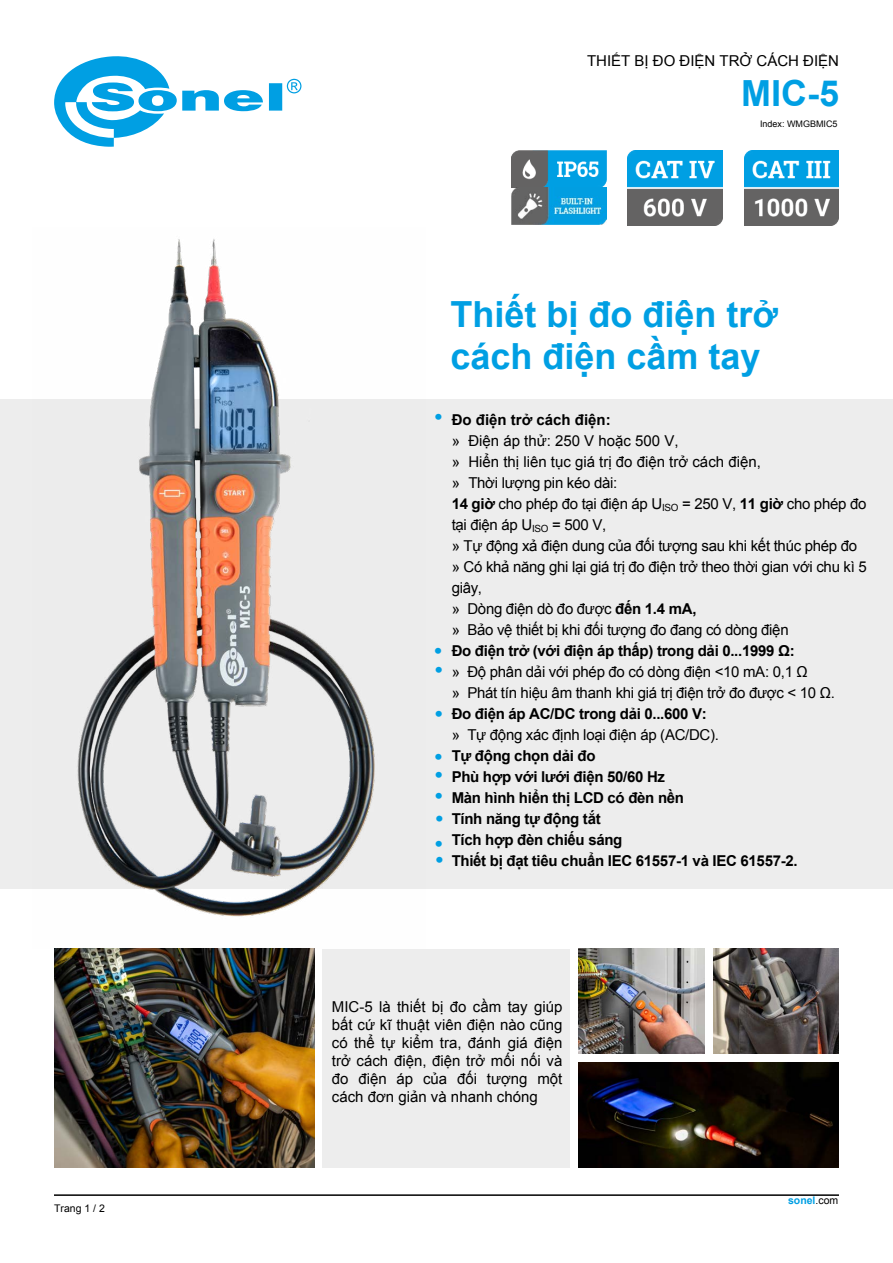
<style>
.page{position:relative;width:893px;height:1263px;background:#fff}
.page>*{position:absolute;margin:0;border:0;box-sizing:border-box;transform-origin:0 0}
.t1{font:700 36px/42px "Arial";color:#009fe3}
.t2{font:700 21px/44.4px "Arial";color:#009fe3}
.t3{font:15px/21px "Arial";letter-spacing:-.02em;color:#000}
.t4{font:700 15px/21px "Arial";letter-spacing:-.02em;color:#000}
.t5{font:15px "Arial";color:#000}
.t6{font:700 10.5px "Arial";color:#009fe3}
.t7{font:10.5px "Arial";color:#000}
.t8{font:9px "Arial";color:#000}
.s1{font-weight:700;font-size:21px;color:#009fe3}
.s2{font-weight:700}
.s3{font-weight:400;color:#000}
</style>
<div class="page">
<hr style="left:54px;top:1194px;width:785px;height:2px;background:#000">
<div style="left:0;top:400px;width:893px;height:489px;background:#ededed"></div>
<svg style="left:54px;top:56px;width:247px;height:91px"></svg>
<img style="left:33px;top:239px;width:392px;height:678px">
<img style="left:512px;top:150px;width:94px;height:74px">
<img style="left:628px;top:150px;width:95px;height:75px">
<img style="left:744px;top:150px;width:95px;height:75px">
<img style="left:54px;top:949px;width:260px;height:218px">
<img style="left:579px;top:1062px;width:260px;height:105px">
<img style="left:713px;top:949px;width:126px;height:105px">
<img style="left:579px;top:949px;width:126px;height:105px">
<div style="left:323px;top:949px;width:247px;height:218px;background:#ededed"></div>
<p class="t7" style="left:54px;top:1201px;width:52px">Trang 1 / 2</p>
<p class="t5" style="left:587px;top:50px;width:254px">THIẾT BỊ ĐO ĐIỆN TRỞ CÁCH ĐIỆN</p>
<h1 class="t1" style="left:741px;top:73px;width:99px">MIC-5</h1>
<p class="t8" style="left:760px;top:118px;width:79px">Index: WMGBMIC5</p>
<h1 class="t1" style="left:450px;top:294px;width:329px">Thiết bị đo điện trở cách điện cầm tay</h1>
<p class="t3" style="left:452px;top:409px;width:417px;text-indent:-17px"><span class="s1">•</span> <span class="s2">Đo điện trở cách điện:<br></span>» Điện áp thử: 250 V hoặc 500 V,<br>» Hiển thị liên tục giá trị đo điện trở cách điện,<br>» Thời lượng pin kéo dài:<br><span class="s2">14 giờ</span> cho phép đo tại điện áp U<sub>ISO</sub> = 250 V, <span class="s2">11 giờ</span> cho phép đo tại điện áp U<sub>ISO</sub> = 500 V,<br>» Tự động xả điện dung của đối tượng sau khi kết thúc phép đo » Có khả năng ghi lại giá trị đo điện trở theo thời gian với chu kì 5 giây,<br>» Dòng điện dò đo được <span class="s2">đến 1.4 mA,<br></span>» Bảo vệ thiết bị khi đối tượng đo đang có dòng điện</p>
<p class="t4" style="left:452px;top:640px;width:345px">Đo điện trở (với điện áp thấp) trong dải 0...1999 Ω:</p>
<p class="t3" style="left:452px;top:661px;width:385px">» Độ phân dải với phép đo có dòng điện &lt;10 mA: 0,1 Ω<br>» Phát tín hiệu âm thanh khi giá trị điện trở đo được &lt; 10 Ω.</p>
<p class="t4" style="left:452px;top:703px;width:257px">Đo điện áp AC/DC trong dải 0...600 V:</p>
<p class="t3" style="left:452px;top:724px;width:269px">» Tự động xác định loại điện áp (AC/DC).</p>
<p class="t4" style="left:452px;top:745px;width:347px">Tự động chọn dải đo<br>Phù hợp với lưới điện 50/60 Hz<br>Màn hình hiển thị LCD có đèn nền<br>Tính năng tự động tắt<br>Tích hợp đèn chiếu sáng<br>Thiết bị đạt tiêu chuẩn IEC 61557-1 và IEC 61557-2.</p>
<h2 class="t2" style="left:435px;top:629px;width:9px">•</h2>
<h2 class="t2" style="left:435px;top:647px;width:9px">• •</h2>
<h2 class="t2" style="left:435px;top:748px;width:9px;line-height:18px">• •</h2>
<h2 class="t2" style="left:435px;top:774px;width:9px">•</h2>
<h2 class="t2" style="left:435px;top:821px;width:9px">•</h2>
<h2 class="t2" style="left:436px;top:838px;width:9px">•</h2>
<p class="t3" style="left:332px;top:997px;width:232px;line-height:18px;text-align:justify">MIC-5 là thiết bị đo cầm tay giúp bất cứ kĩ thuật viên điện nào cũng có thể tự kiểm tra, đánh giá điện trở cách điện, điện trở mối nối và đo điện áp của đối tượng một cách đơn giản và nhanh chóng</p>
<p class="t6" style="left:788px;top:1193px;width:52px">sonel<span class="s3">.com</span></p>
</div>
